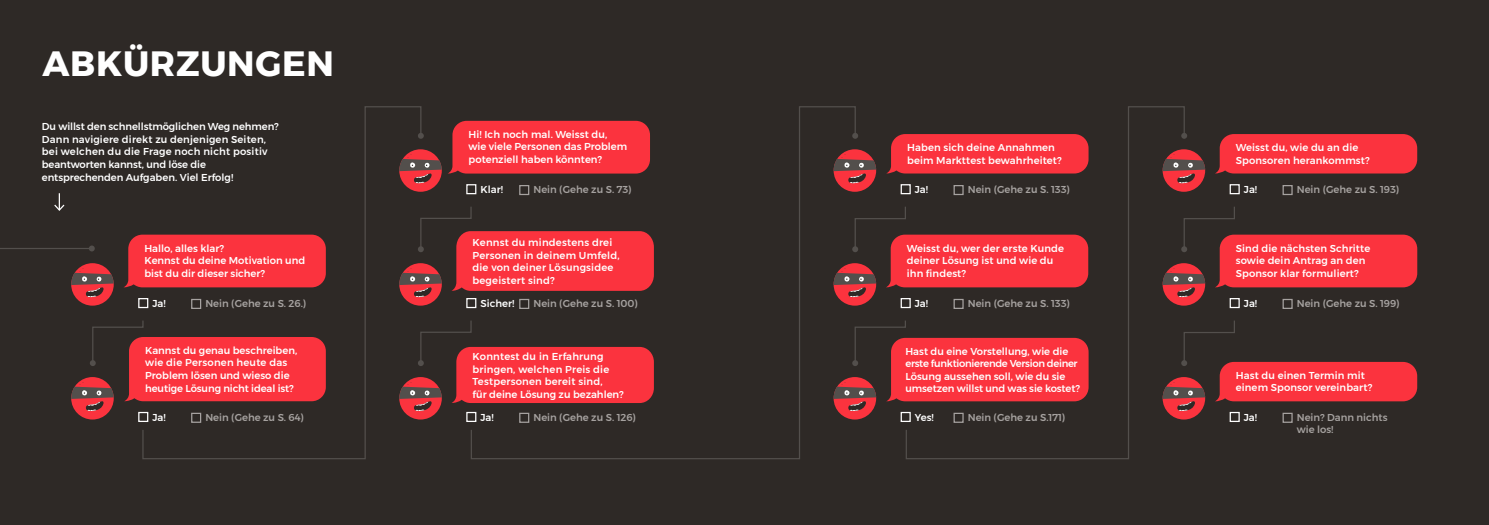
<style>
.page{position:relative;width:1489px;height:525px;background:#fff}
.page>*{position:absolute;margin:0;border:0;box-sizing:border-box;transform-origin:0 0}
.t1{font:700 35px "Montserrat";letter-spacing:.02em;color:#fff}
.t2{font:500 10px/12.5px "Montserrat";letter-spacing:.01em;color:#fff}
.t3{font:500 10px/12.5px "Montserrat";color:#a6a2a0}
.t4{font:500 10px/12.5px "Montserrat";letter-spacing:-.01em;color:#fff}
</style>
<div class="page">
<div style="left:0;top:0;width:1488px;height:524px;background:#2e2926"></div>
<div style="left:142px;top:105px;width:280px;height:354px;background:#2e2926"></div>
<div style="left:905px;top:105px;width:280px;height:354px;background:#2e2926"></div>
<div style="left:470px;top:105px;width:386px;height:354px;background:#2e2926"></div>
<svg style="left:89px;top:245px;width:6px;height:6px"></svg>
<div style="left:123px;top:234px;width:203px;height:53px;background:#fb333e"></div>
<div style="left:138px;top:298px;width:10px;height:10px;border:1px solid #fff"></div>
<div style="left:466px;top:298px;width:10px;height:10px;border:1px solid #fff"></div>
<div style="left:1229px;top:298px;width:10px;height:10px;border:1px solid #fff"></div>
<div style="left:900px;top:298px;width:10px;height:10px;border:1px solid #fff"></div>
<div style="left:1229px;top:184px;width:10px;height:10px;border:1px solid #fff"></div>
<div style="left:900px;top:184px;width:10px;height:10px;border:1px solid #fff"></div>
<div style="left:138px;top:411px;width:10px;height:11px;border:1px solid #fff"></div>
<div style="left:466px;top:411px;width:10px;height:11px;border:1px solid #fff"></div>
<div style="left:1229px;top:411px;width:10px;height:11px;border:1px solid #fff"></div>
<div style="left:900px;top:411px;width:10px;height:11px;border:1px solid #fff"></div>
<div style="left:191px;top:299px;width:10px;height:10px;border:1px solid #a6a2a0"></div>
<div style="left:519px;top:299px;width:10px;height:10px;border:1px solid #a6a2a0"></div>
<div style="left:1282px;top:299px;width:10px;height:10px;border:1px solid #a6a2a0"></div>
<div style="left:953px;top:299px;width:10px;height:10px;border:1px solid #a6a2a0"></div>
<div style="left:466px;top:184px;width:10px;height:10px;border:1px solid #fff"></div>
<div style="left:519px;top:185px;width:10px;height:10px;border:1px solid #a6a2a0"></div>
<div style="left:1282px;top:185px;width:10px;height:10px;border:1px solid #a6a2a0"></div>
<div style="left:953px;top:185px;width:10px;height:10px;border:1px solid #a6a2a0"></div>
<div style="left:191px;top:412px;width:10px;height:10px;border:1px solid #a6a2a0"></div>
<div style="left:519px;top:412px;width:10px;height:10px;border:1px solid #a6a2a0"></div>
<div style="left:1282px;top:412px;width:10px;height:10px;border:1px solid #a6a2a0"></div>
<div style="left:953px;top:412px;width:10px;height:10px;border:1px solid #a6a2a0"></div>
<svg style="left:53px;top:193px;width:13px;height:19px"></svg>
<svg style="left:1181px;top:133px;width:6px;height:6px"></svg>
<svg style="left:852px;top:133px;width:6px;height:6px"></svg>
<hr style="left:0;top:248px;width:92px;height:1px;background:#534f4c">
<div style="left:886px;top:134px;width:202px;height:39px;background:#fb333e"></div>
<div style="left:1214px;top:134px;width:202px;height:39px;background:#fb333e"></div>
<div style="left:71px;top:263px;width:43px;height:42px;background:#fb333e;border-radius:50%"></div>
<svg style="left:71px;top:269px;width:43px;height:30px"></svg>
<div style="left:71px;top:377px;width:43px;height:42px;background:#fb333e;border-radius:50%"></div>
<svg style="left:71px;top:319px;width:255px;height:93px;background:#a02f34"></svg>
<div style="left:399px;top:263px;width:43px;height:42px;background:#fb333e;border-radius:50%"></div>
<svg style="left:399px;top:205px;width:255px;height:94px;background:#982f33"></svg>
<div style="left:399px;top:377px;width:43px;height:42px;background:#fb333e;border-radius:50%"></div>
<svg style="left:399px;top:319px;width:255px;height:93px;background:#922f32"></svg>
<div style="left:399px;top:149px;width:43px;height:43px;background:#fb333e;border-radius:50%"></div>
<svg style="left:399px;top:121px;width:251px;height:64px;background:#bb3138"></svg>
<div style="left:833px;top:263px;width:43px;height:42px;background:#fb333e;border-radius:50%"></div>
<svg style="left:833px;top:205px;width:255px;height:94px;background:#8c2e32"></svg>
<div style="left:833px;top:377px;width:43px;height:42px;background:#fb333e;border-radius:50%"></div>
<svg style="left:833px;top:319px;width:255px;height:93px;background:#9f2f34"></svg>
<div style="left:833px;top:149px;width:43px;height:43px;background:#fb333e;border-radius:50%"></div>
<svg style="left:833px;top:155px;width:43px;height:30px"></svg>
<div style="left:1162px;top:263px;width:43px;height:42px;background:#fb333e;border-radius:50%"></div>
<svg style="left:1162px;top:205px;width:255px;height:94px;background:#8c2e32"></svg>
<div style="left:1162px;top:377px;width:43px;height:42px;background:#fb333e;border-radius:50%"></div>
<svg style="left:1162px;top:319px;width:254px;height:93px;background:#772d2f"></svg>
<div style="left:1162px;top:149px;width:43px;height:43px;background:#fb333e;border-radius:50%"></div>
<svg style="left:1162px;top:155px;width:43px;height:30px"></svg>
<h1 class="t1" style="left:43px;top:36px;width:293px">ABKÜRZUNGEN</h1>
<p class="t2" style="left:42px;top:120px;width:238px">Du willst den schnellstmöglichen Weg nehmen?<br>Dann navigiere direkt zu denjenigen Seiten, bei welchen du die Frage noch nicht positiv beantworten kannst, und löse die entsprechenden Aufgaben. Viel Erfolg!</p>
<p class="t2" style="left:468px;top:128px;width:160px">Hi! Ich noch mal. Weisst du, wie viele Personen das Problem potenziell haben könnten?</p>
<p class="t2" style="left:480px;top:183px;width:24px">Klar!</p>
<p class="t3" style="left:533px;top:183px;width:100px">Nein (Gehe zu S. 73)</p>
<p class="t2" style="left:907px;top:141px;width:156px">Haben sich deine Annahmen beim Markttest bewahrheitet?</p>
<p class="t2" style="left:1235px;top:141px;width:135px">Weisst du, wie du an die<br>Sponsoren herankommst?</p>
<p class="t3" style="left:967px;top:183px;width:104px">Nein (Gehe zu S. 133)</p>
<p class="t3" style="left:1296px;top:183px;width:104px">Nein (Gehe zu S. 193)</p>
<p class="t2" style="left:914px;top:183px;width:15px">Ja!</p>
<p class="t2" style="left:1243px;top:183px;width:15px">Ja!</p>
<p class="t2" style="left:144px;top:242px;width:162px">Hallo, alles klar?<br>Kennst du deine Motivation und bist du dir dieser sicher?</p>
<p class="t2" style="left:472px;top:236px;width:149px">Kennst du mindestens drei<br>Personen in deinem Umfeld, die von deiner Lösungsidee begeistert sind?</p>
<p class="t2" style="left:1235px;top:242px;width:136px">Sind die nächsten Schritte sowie dein Antrag an den<br>Sponsor klar formuliert?</p>
<p class="t2" style="left:906px;top:242px;width:159px">Weisst du, wer der erste Kunde deiner Lösung ist und wie du ihn findest?</p>
<p class="t3" style="left:205px;top:297px;width:102px">Nein (Gehe zu S. 26.)</p>
<p class="t3" style="left:533px;top:297px;width:106px">Nein (Gehe zu S. 100)</p>
<p class="t3" style="left:967px;top:297px;width:104px">Nein (Gehe zu S. 133)</p>
<p class="t3" style="left:1296px;top:297px;width:104px">Nein (Gehe zu S. 199)</p>
<p class="t2" style="left:152px;top:297px;width:15px">Ja!</p>
<p class="t2" style="left:480px;top:297px;width:35px">Sicher!</p>
<p class="t2" style="left:914px;top:297px;width:15px">Ja!</p>
<p class="t2" style="left:1243px;top:297px;width:15px">Ja!</p>
<p class="t2" style="left:145px;top:344px;width:154px">Kannst du genau beschreiben, wie die Personen heute das<br>Problem lösen und wieso die heutige Lösung nicht ideal ist?</p>
<p class="t2" style="left:472px;top:350px;width:153px">Konntest du in Erfahrung bringen, welchen Preis die<br>Testpersonen bereit sind,<br>für deine Lösung zu bezahlen?</p>
<p class="t4" style="left:905px;top:345px;width:176px">Hast du eine Vorstellung, wie die erste funktionierende Version deiner Lösung aussehen soll, wie du sie umsetzen willst und was sie kostet?</p>
<p class="t2" style="left:1235px;top:369px;width:138px">Hast du einen Termin mit einem Sponsor vereinbart?</p>
<p class="t3" style="left:205px;top:410px;width:100px">Nein (Gehe zu S. 64)</p>
<p class="t3" style="left:533px;top:410px;width:104px">Nein (Gehe zu S. 126)</p>
<p class="t3" style="left:1296px;top:410px;width:92px">Nein? Dann nichts wie los!</p>
<p class="t3" style="left:967px;top:410px;width:99px">Nein (Gehe zu S.171)</p>
<p class="t2" style="left:152px;top:410px;width:15px">Ja!</p>
<p class="t2" style="left:480px;top:410px;width:15px">Ja!</p>
<p class="t2" style="left:914px;top:410px;width:20px">Yes!</p>
<p class="t2" style="left:1243px;top:410px;width:15px">Ja!</p>
</div>
